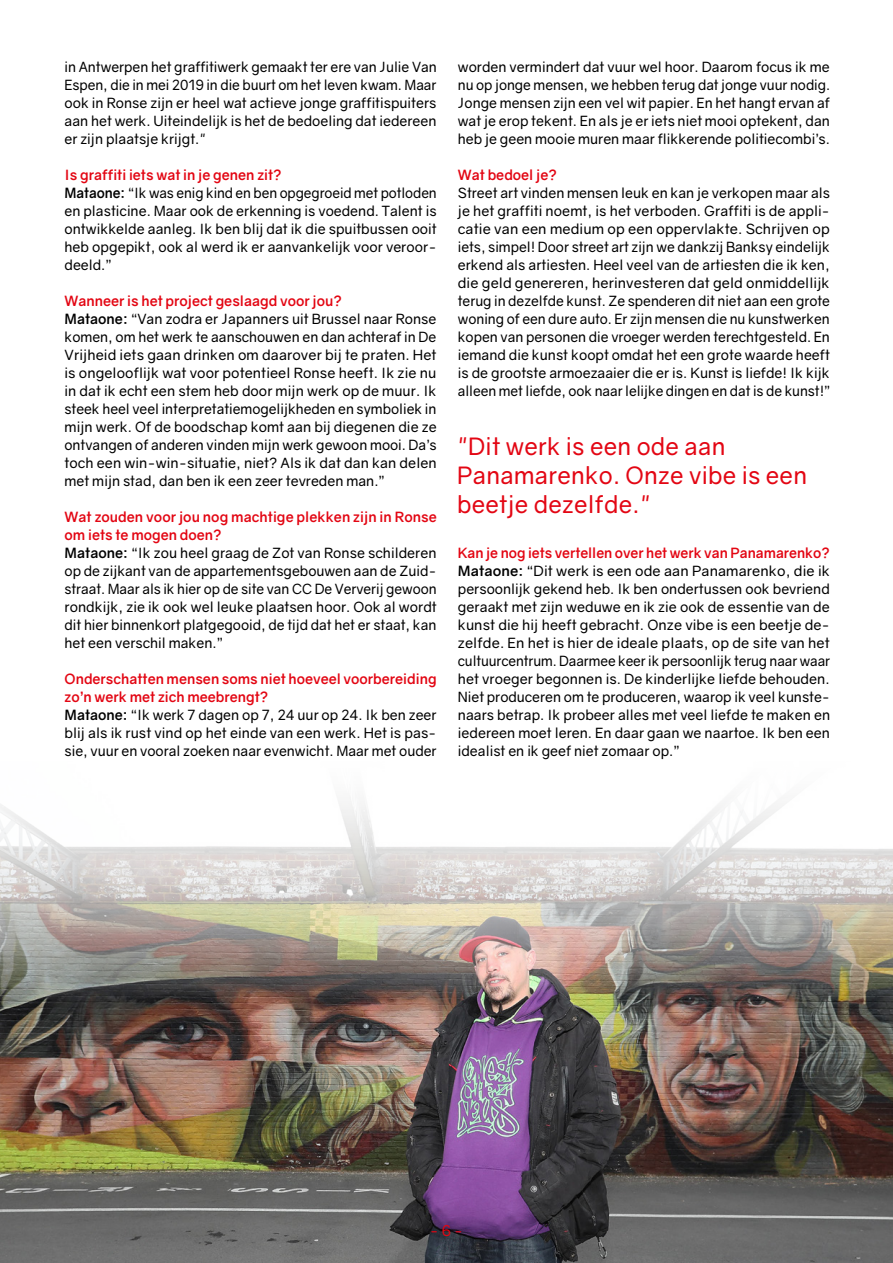
<style>
.page{position:relative;width:893px;height:1263px;background:#fff}
.page>*{position:absolute;margin:0;border:0;box-sizing:border-box;transform-origin:0 0}
.t1{font:24px/28.8px "Gravity";letter-spacing:.01em;color:#e30613}
.t2{font:15px "Gravity";color:#e30613}
.t3{font:14.1px/18px "Gravity";color:#000;text-align:justify}
.t4{font:14.1px/18px "Gravity";color:#000;scale:.96 1}
.t5{font:700 14.1px "Gravity";color:#e30613}
.s1{font-weight:700;color:#e30613}
.s2{font-weight:700}
</style>
<div class="page">
<img style="left:0;top:799px;width:893px;height:464px">
<p class="t3" style="left:65px;top:58px;width:374px">in Antwerpen het graffitiwerk gemaakt ter ere van Julie Van Espen, die in mei 2019 in die buurt om het leven kwam. Maar ook in Ronse zijn er heel wat actieve jonge graffitispuiters aan het werk. Uiteindelijk is het de bedoeling dat iedereen er zijn plaatsje krijgt."</p>
<p class="t4" style="left:65px;top:166px;width:389px"><span class="s1">Is graffiti iets wat in je genen zit?<br></span><span class="s2">Mataone:</span> “Ik was enig kind en ben opgegroeid met potloden en plasticine. Maar ook de erkenning is voedend. Talent is ontwikkelde aanleg. Ik ben blij dat ik die spuitbussen ooit heb opgepikt, ook al werd ik er aanvankelijk voor veroor&shy;deeld.”</p>
<p class="t3" style="left:65px;top:292px;width:374px;text-align:left"><span class="s1">Wanneer is het project geslaagd voor jou?<br></span><span class="s2">Mataone:</span> “Van zodra er Japanners uit Brussel naar Ronse komen, om het werk te aanschouwen en dan achteraf in De Vrijheid iets gaan drinken om daarover bij te praten. Het is ongelooflijk wat voor potentieel Ronse heeft. Ik zie nu in dat ik echt een stem heb door mijn werk op de muur. Ik steek heel veel interpretatiemogelijkheden en symboliek in mijn werk. Of de boodschap komt aan bij diegenen die ze ontvangen of anderen vinden mijn werk gewoon mooi. Da’s toch een win-win-situatie, niet? Als ik dat dan kan delen met mijn stad, dan ben ik een zeer tevreden man.”</p>
<p class="t3" style="left:65px;top:508px;width:374px;text-align:left"><span class="s1">Wat zouden voor jou nog machtige plekken zijn in Ronse om iets te mogen doen?<br></span><span class="s2">Mataone:</span> “Ik zou heel graag de Zot van Ronse schilderen op de zijkant van de appartementsgebouwen aan de Zuid&shy;straat. Maar als ik hier op de site van CC De Ververij gewoon rondkijk, zie ik ook wel leuke plaatsen hoor. Ook al wordt dit hier binnenkort platgegooid, de tijd dat het er staat, kan het een verschil maken.”</p>
<p class="t3" style="left:65px;top:670px;width:374px;text-align:left"><span class="s1">Onderschatten mensen soms niet hoeveel voorbereiding zo’n werk met zich meebrengt?<br></span><span class="s2">Mataone:</span> “Ik werk 7 dagen op 7, 24 uur op 24. Ik ben zeer blij als ik rust vind op het einde van een werk. Het is pas&shy;sie, vuur en vooral zoeken naar evenwicht. Maar met ouder</p>
<p class="t3" style="left:458px;top:58px;width:374px">worden vermindert dat vuur wel hoor. Daarom focus ik me nu op jonge mensen, we hebben terug dat jonge vuur nodig.<br>Jonge mensen zijn een vel wit papier. En het hangt ervan af wat je erop tekent. En als je er iets niet mooi optekent, dan heb je geen mooie muren maar flikkerende politiecombi’s.</p>
<p class="t5" style="left:458px;top:166px;width:100px">Wat bedoel je?</p>
<p class="t3" style="left:458px;top:184px;width:374px">Street art vinden mensen leuk en kan je verkopen maar als je het graffiti noemt, is het verboden. Graffiti is de appli&shy;catie van een medium op een oppervlakte. Schrijven op iets, simpel! Door street art zijn we dankzij Banksy eindelijk erkend als artiesten. Heel veel van de artiesten die ik ken, die geld genereren, herinvesteren dat geld onmiddellijk terug in dezelfde kunst. Ze spenderen dit niet aan een grote woning of een dure auto. Er zijn mensen die nu kunstwerken kopen van personen die vroeger werden terechtgesteld. En iemand die kunst koopt omdat het een grote waarde heeft is de grootste armoezaaier die er is. Kunst is liefde! Ik kijk alleen met liefde, ook naar lelijke dingen en dat is de kunst!”</p>
<h1 class="t1" style="left:457px;top:432px;width:352px">"Dit werk is een ode aan<br>Panamarenko. Onze vibe is een beetje dezelfde."</h1>
<p class="t3" style="left:458px;top:544px;width:374px"><span class="s1">Kan je nog iets vertellen over het werk van Panamarenko?<br></span><span class="s2">Mataone:</span> “Dit werk is een ode aan Panamarenko, die ik persoonlijk gekend heb. Ik ben ondertussen ook bevriend geraakt met zijn weduwe en ik zie ook de essentie van de kunst die hij heeft gebracht. Onze vibe is een beetje de&shy;zelfde. En het is hier de ideale plaats, op de site van het cultuurcentrum. Daarmee keer ik persoonlijk terug naar waar het vroeger begonnen is. De kinderlijke liefde behouden.<br>Niet produceren om te produceren, waarop ik veel kunste&shy;naars betrap. Ik probeer alles met veel liefde te maken en iedereen moet leren. En daar gaan we naartoe. Ik ben een idealist en ik geef niet zomaar op.”</p>
<p class="t2" style="left:430px;top:1221px;width:35px">- 6 -</p>
</div>
